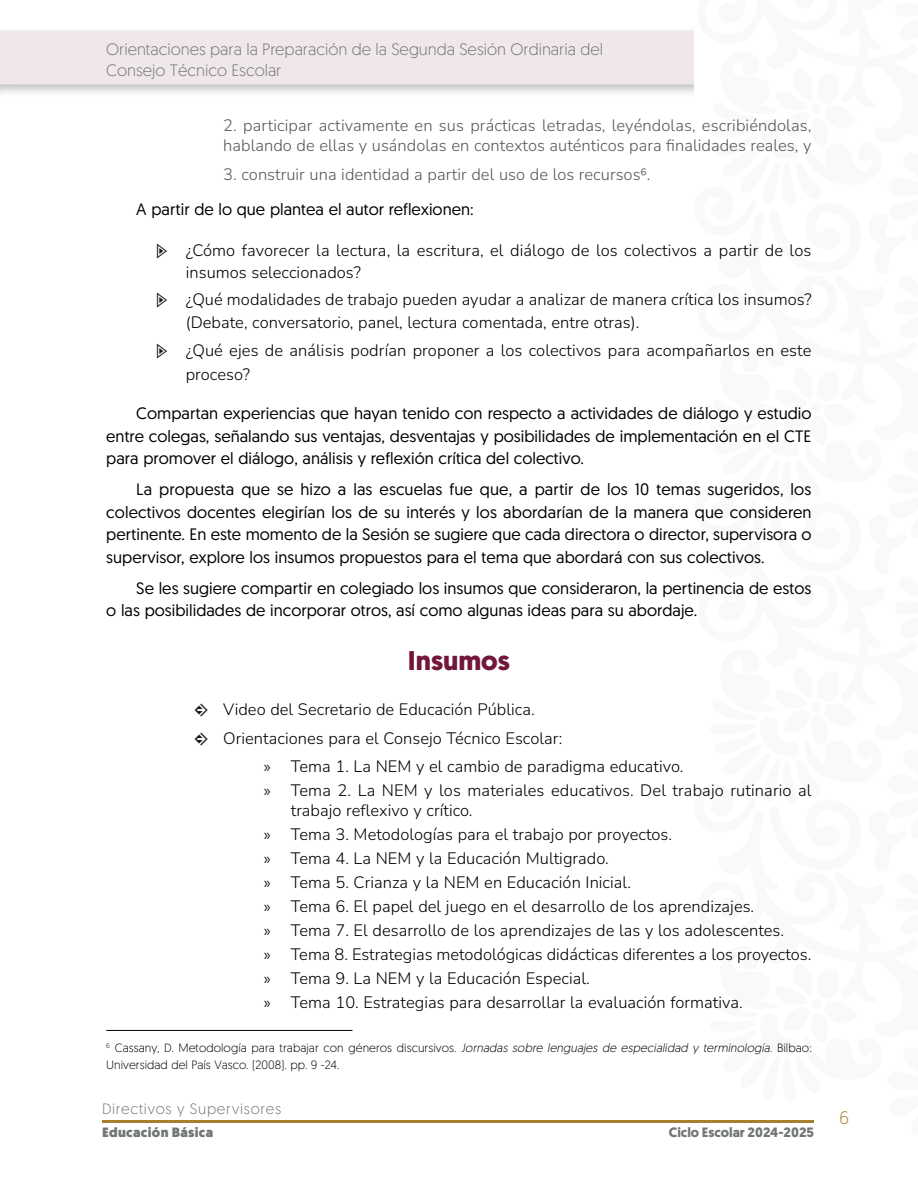
<style>
.page{position:relative;width:918px;height:1188px;background:#fff}
.page>*{position:absolute;margin:0;border:0;box-sizing:border-box;transform-origin:0 0}
.t1{font:700 27px "Geomanist";color:#72173a}
.t2{font:300 18px "Geomanist";color:#a7802d}
.t3{font:200 16.5px/24px "Nunito";color:#000}
.t4{font:16.5px/22.5px "Geomanist";letter-spacing:.005em;color:#000;text-align:justify}
.t5{font:200 16.5px/19.8px "Nunito";letter-spacing:.005em;color:#575756}
.t6{font:300 16.5px/21px "Geomanist";color:#737677}
.t7{font:300 15px "Geomanist";letter-spacing:.05em;color:#737677}
.t8{font:700 13.5px "Geomanist";color:#737677}
.t9{font:900 13.5px "Geomanist";letter-spacing:.025em;color:#737677}
.t10{font:300 12px/16.5px "Geomanist";letter-spacing:.005em;color:#000}
.s1{font-family:"Pointers";font-weight:400;color:#161a1d}
.s2{font-family:"Myriad Pro";font-weight:400;color:#161a1d}
.s3{font-style:italic}
</style>
<div class="page">
<div style="left:0;top:26px;width:918px;height:74px;background:#000;opacity:.25"></div>
<div style="left:0;top:31px;width:690px;height:53px;background:#efe7eb"></div>
<svg style="left:0;top:32px;width:1px;height:55px"></svg>
<svg style="left:690px;top:26px;width:228px;height:74px"></svg>
<hr style="left:102px;top:1120px;width:712px;height:3px;background:#a7802d">
<hr style="left:106px;top:1030px;width:246px;height:1px;background:#000">
<p class="t6" style="left:106px;top:38px;width:498px">Orientaciones para la Preparación de la Segunda Sesión Ordinaria del<br>Consejo Técnico Escolar</p>
<p class="t5" style="left:223px;top:115px;width:590px">2. participar activamente en sus prácticas letradas, leyéndolas, escribiéndolas, hablando de ellas y usándolas en contextos auténticos para finalidades reales, y</p>
<p class="t5" style="left:223px;top:163px;width:429px">3. construir una identidad a partir del uso de los recursos6.</p>
<p class="t4" style="left:136px;top:197px;width:339px">A partir de lo que plantea el autor reflexionen:</p>
<p class="t3" style="left:186px;top:238px;width:627px;line-height:22.5px;text-indent:-28px"><span class="s1">g</span> ¿Cómo favorecer la lectura, la escritura, el diálogo de los colectivos a partir de los insumos seleccionados?</p>
<p class="t3" style="left:186px;top:288px;width:627px;line-height:22.5px;text-indent:-28px"><span class="s1">g</span> ¿Qué modalidades de trabajo pueden ayudar a analizar de manera crítica los insumos? (Debate, conversatorio, panel, lectura comentada, entre otras).</p>
<p class="t3" style="left:186px;top:338px;width:627px;text-indent:-28px"><span class="s1">g</span> ¿Qué ejes de análisis podrían proponer a los colectivos para acompañarlos en este proceso?</p>
<p class="t4" style="left:106px;top:402px;width:707px;text-indent:30px">Compartan experiencias que hayan tenido con respecto a actividades de diálogo y estudio entre colegas, señalando sus ventajas, desventajas y posibilidades de implementación en el CTE para promover el diálogo, análisis y reflexión crítica del colectivo.</p>
<p class="t4" style="left:106px;top:478px;width:707px;text-indent:30px">La propuesta que se hizo a las escuelas fue que, a partir de los 10 temas sugeridos, los colectivos docentes elegirían los de su interés y los abordarían de la manera que consideren pertinente. En este momento de la Sesión se sugiere que cada directora o director, supervisora o supervisor, explore los insumos propuestos para el tema que abordará con sus colectivos.</p>
<p class="t4" style="left:106px;top:576px;width:707px;text-indent:30px">Se les sugiere compartir en colegiado los insumos que consideraron, la pertinencia de estos o las posibilidades de incorporar otros, así como algunas ideas para su abordaje.</p>
<h1 class="t1" style="left:408px;top:643px;width:104px">Insumos</h1>
<p class="t3" style="left:195px;top:697px;width:341px"><span class="s1">m</span> Video del Secretario de Educación Pública.</p>
<p class="t3" style="left:195px;top:725px;width:369px"><span class="s1">m</span> Orientaciones para el Consejo Técnico Escolar:</p>
<p class="t3" style="left:264px;top:754px;width:421px"><span class="s2">»</span> Tema 1. La NEM y el cambio de paradigma educativo.</p>
<p class="t3" style="left:291px;top:780px;width:522px;line-height:19.8px;text-indent:-27px"><span class="s2">»</span> Tema 2. La NEM y los materiales educativos. Del trabajo rutinario al trabajo reflexivo y crítico.</p>
<p class="t3" style="left:264px;top:821px;width:549px"><span class="s2">»</span> Tema 3. Metodologías para el trabajo por proyectos.<br><span class="s2">»</span> Tema 4. La NEM y la Educación Multigrado.<br><span class="s2">»</span> Tema 5. Crianza y la NEM en Educación Inicial.<br><span class="s2">»</span> Tema 6. El papel del juego en el desarrollo de los aprendizajes.<br><span class="s2">»</span> Tema 7. El desarrollo de los aprendizajes de las y los adolescentes.<br><span class="s2">»</span> Tema 8. Estrategias metodológicas didácticas diferentes a los proyectos. <span class="s2">»</span> Tema 9. La NEM y la Educación Especial.<br><span class="s2">»</span> Tema 10. Estrategias para desarrollar la evaluación formativa.</p>
<p class="t10" style="left:106px;top:1039px;width:707px"><sup>6</sup> Cassany, D. Metodología para trabajar con géneros discursivos. <span class="s3">Jornadas sobre lenguajes de especialidad y terminología</span>. Bilbao:<br>Universidad del País Vasco. (2008). pp. 9 -24.</p>
<p class="t7" style="left:102px;top:1099px;width:181px">Directivos y Supervisores</p>
<p class="t9" style="left:102px;top:1123px;width:113px">Educación Básica</p>
<p class="t8" style="left:669px;top:1124px;width:147px">Ciclo Escolar 2024-2025</p>
<p class="t2" style="left:840px;top:1106px;width:11px">6</p>
</div>
